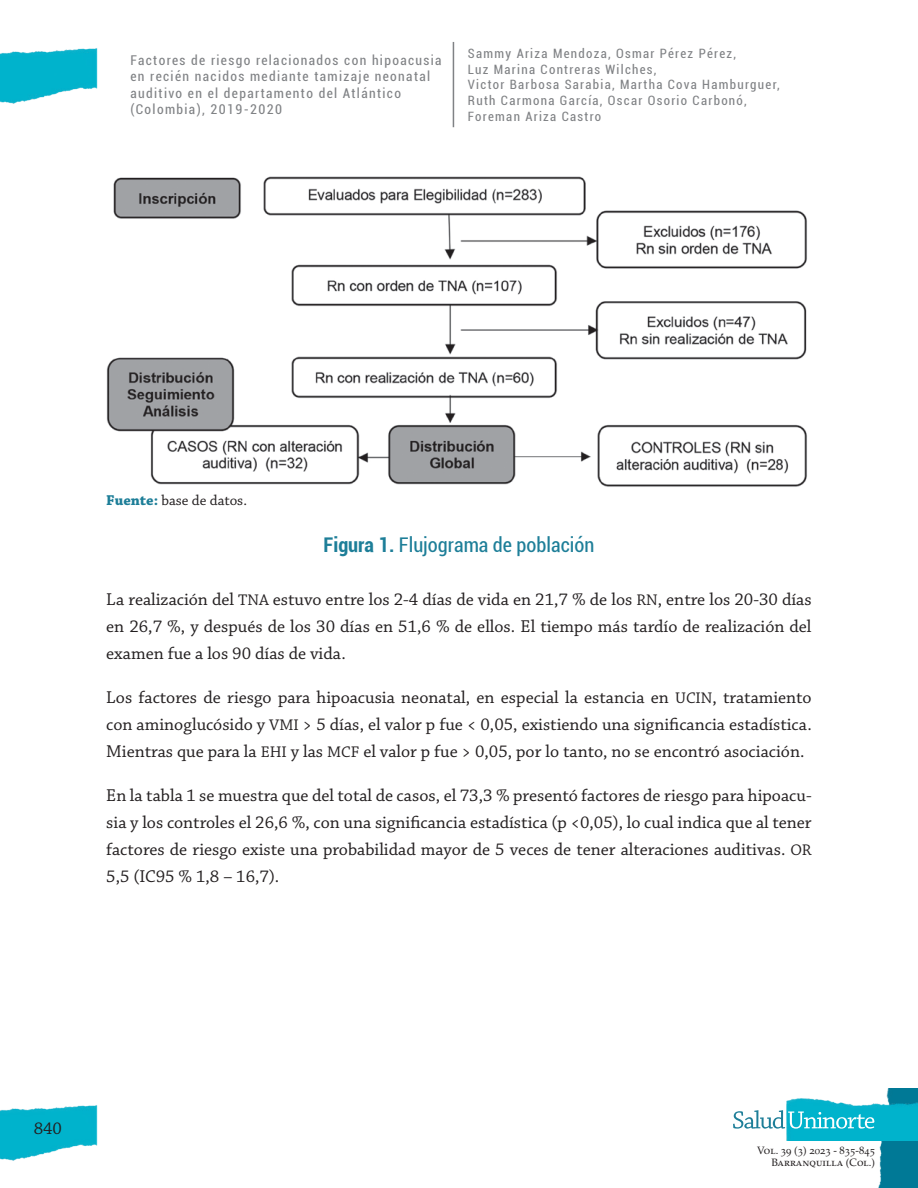
<style>
.page{position:relative;width:918px;height:1188px;background:#fff}
.page>*{position:absolute;margin:0;border:0;box-sizing:border-box;transform-origin:0 0}
.Titulo_Figura{font:condensed 20.25px "Roboto";color:#1d7e98}
.Parrafo{font:18px/27px "Chaparral Pro";color:#231f20;text-align:justify}
.Fuente_Figura{font:15px "Chaparral Pro";color:#231f20}
.t1{font:condensed 13.5px/16.5px "Roboto";letter-spacing:.1em;color:#808285}
.t2{font:condensed 12.9px/15.9px "Roboto";letter-spacing:.1em;color:#808285}
.t3{font:10.65px/12.8px "Palatino LT Std";color:#231f20;text-align:right}
.s1{font-weight:700;color:#1d7e98}
.s2{font-weight:700}
.s3{font-size:16.2px}
</style>
<div class="page">
<img style="left:0;top:48px;width:98px;height:56px">
<img style="left:0;top:1105px;width:98px;height:56px">
<img style="left:878px;top:1088px;width:40px;height:100px">
<img style="left:787px;top:1097px;width:131px;height:44px">
<svg style="left:733px;top:1110px;width:141px;height:19px"></svg>
<hr style="left:453px;top:42px;width:1px;height:85px;background:#808285">
<img style="left:106px;top:176px;width:701px;height:311px">
<p class="t1" style="left:130px;top:51px;width:313px">Factores de riesgo relacionados con hipoacusia en recién nacidos mediante tamizaje neonatal auditivo en el departamento del Atlántico (Colombia), 2019-2020</p>
<p class="t2" style="left:468px;top:45px;width:313px">Sammy Ariza Mendoza, Osmar Pérez Pérez,<br>Luz Marina Contreras Wilches,<br>Victor Barbosa Sarabia, Martha Cova Hamburguer, Ruth Carmona García, Oscar Osorio Carbonó, Foreman Ariza Castro</p>
<p class="Fuente_Figura" style="left:106px;top:492px;width:142px"><span class="s1">Fuente:</span> base de datos.</p>
<p class="Titulo_Figura" style="left:324px;top:531px;width:272px"><span class="s2">Figura 1.</span> Flujograma de población</p>
<p class="Parrafo" style="left:106px;top:586px;width:707px">La realización del <span class="s3">TNA</span> estuvo entre los 2-4 días de vida en 21,7 % de los <span class="s3">RN</span>, entre los 20-30 días en 26,7 %, y después de los 30 días en 51,6 % de ellos. El tiempo más tardío de realización del examen fue a los 90 días de vida.</p>
<p class="Parrafo" style="left:106px;top:684px;width:707px">Los factores de riesgo para hipoacusia neonatal, en especial la estancia en <span class="s3">UCIN</span>, tratamiento con aminoglucósido y <span class="s3">VMI</span> &gt; 5 días, el valor p fue &lt; 0,05, existiendo una significancia estadística.<br>Mientras que para la <span class="s3">EHI</span> y las <span class="s3">MCF</span> el valor p fue &gt; 0,05, por lo tanto, no se encontró asociación.</p>
<p class="Parrafo" style="left:106px;top:782px;width:707px">En la tabla 1 se muestra que del total de casos, el 73,3 % presentó factores de riesgo para hipoacu&shy;sia y los controles el 26,6 %, con una significancia estadística (p &lt;0,05), lo cual indica que al tener factores de riesgo existe una probabilidad mayor de 5 veces de tener alteraciones auditivas. <span class="s3">OR </span>5,5 (IC95 % 1,8 – 16,7).</p>
<p class="Parrafo" style="left:34px;top:1115px;width:30px">840</p>
<p class="t3" style="left:757px;top:1144px;width:119px">Vol. 39 (3) 2023 - 835-845<br>Barranquilla (Col.)</p>
</div>
